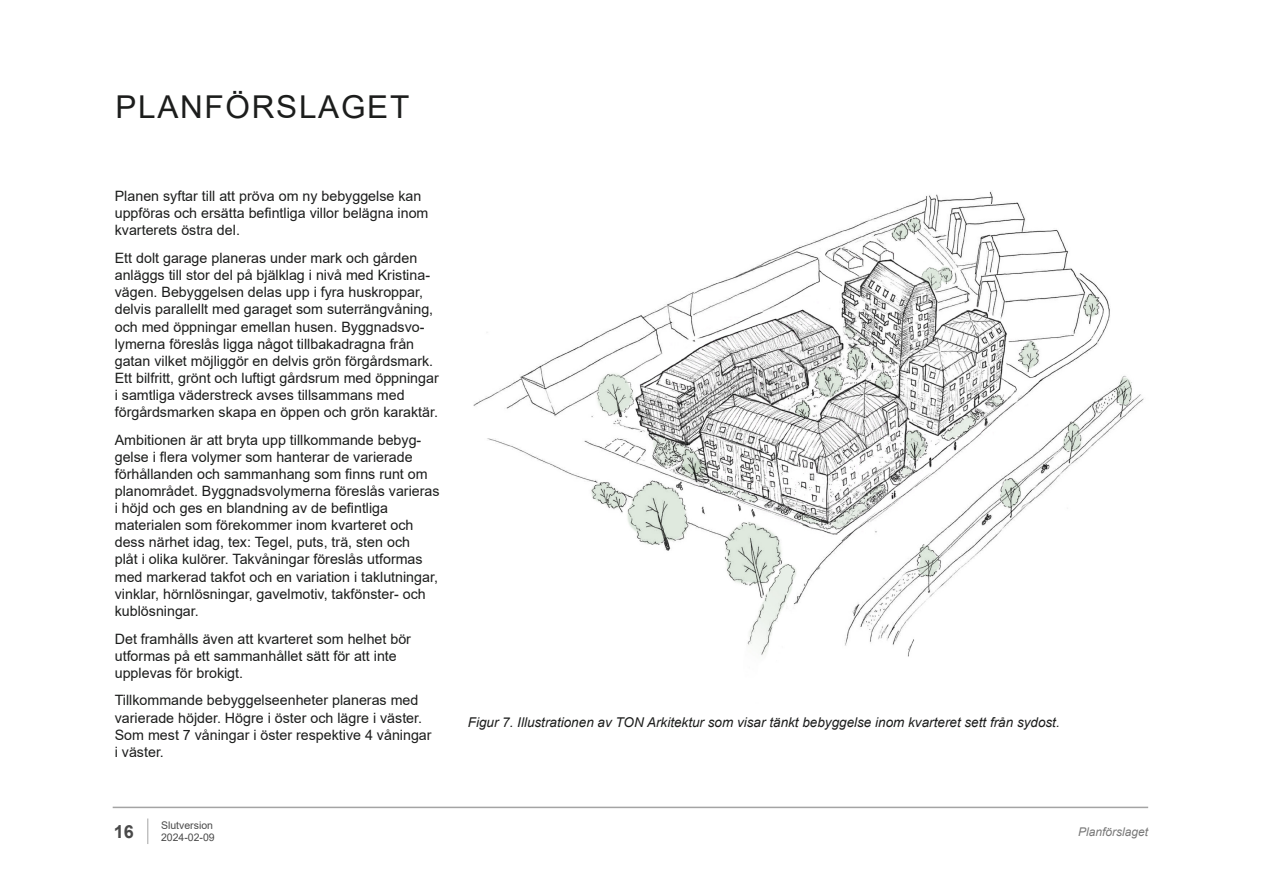
<style>
.page{position:relative;width:1263px;height:893px;background:#fff}
.page>*{position:absolute;margin:0;border:0;box-sizing:border-box;transform-origin:0 0}
.Rubrik_1{font:31.5px "Arial";letter-spacing:.055em;color:#1c1d1c}
.t1{font:700 18px "Arial";color:#4a4a4a}
.Brödtext_9_5pt{font:14.25px/17.1px "Arial";color:#1c1d1c}
.t2{font:italic 13.5px "Arial";color:#1c1d1c}
.t3{font:italic 12px "Arial";color:#787878}
.t4{font:10.5px/12.6px "Arial";color:#4a4a4a}
</style>
<div class="page">
<hr style="left:113px;top:807px;width:1035px;height:1px;background:#a4a4a4">
<svg style="left:147px;top:818px;width:1px;height:26px"></svg>
<img style="left:473px;top:191px;width:671px;height:466px">
<p class="Rubrik_1" style="left:115px;top:85px;width:295px">PLANFÖRSLAGET</p>
<p class="Brödtext_9_5pt" style="left:115px;top:188px;width:315px">Planen syftar till att pröva om ny bebyggelse kan uppföras och ersätta befintliga villor belägna inom kvarterets östra del.</p>
<p class="Brödtext_9_5pt" style="left:115px;top:249px;width:325px">Ett dolt garage planeras under mark och gården anläggs till stor del på bjälklag i nivå med Kristina&shy;vägen. Bebyggelsen delas upp i fyra huskroppar, delvis parallellt med garaget som suterrängvåning, och med öppningar emellan husen. Byggnadsvo&shy;lymerna föreslås ligga något tillbakadragna från gatan vilket möjliggör en delvis grön förgårdsmark.<br>Ett bilfritt, grönt och luftigt gårdsrum med öppningar i samtliga väderstreck avses tillsammans med förgårdsmarken skapa en öppen och grön karaktär.</p>
<p class="Brödtext_9_5pt" style="left:115px;top:431px;width:326px">Ambitionen är att bryta upp tillkommande bebyg&shy;gelse i flera volymer som hanterar de varierade förhållanden och sammanhang som finns runt om planområdet. Byggnadsvolymerna föreslås varieras i höjd och ges en blandning av de befintliga materialen som förekommer inom kvarteret och dess närhet idag, tex: Tegel, puts, trä, sten och<br>plåt i olika kulörer. Takvåningar föreslås utformas med markerad takfot och en variation i taklutningar, vinklar, hörnlösningar, gavelmotiv, takfönster- och kublösningar.</p>
<p class="Brödtext_9_5pt" style="left:115px;top:630px;width:298px">Det framhålls även att kvarteret som helhet bör utformas på ett sammanhållet sätt för att inte upplevas för brokigt.</p>
<p class="Brödtext_9_5pt" style="left:115px;top:692px;width:318px">Tillkommande bebyggelseenheter planeras med varierade höjder. Högre i öster och lägre i väster.<br>Som mest 7 våningar i öster respektive 4 våningar i väster.</p>
<p class="t2" style="left:468px;top:714px;width:593px">Figur 7. Illustrationen av TON Arkitektur som visar tänkt bebyggelse inom kvarteret sett från sydost.</p>
<p class="t4" style="left:161px;top:819px;width:55px">Slutversion<br>2024-02-09</p>
<p class="t1" style="left:114px;top:819px;width:22px">16</p>
<p class="t3" style="left:1078px;top:824px;width:72px">Planförslaget</p>
</div>
